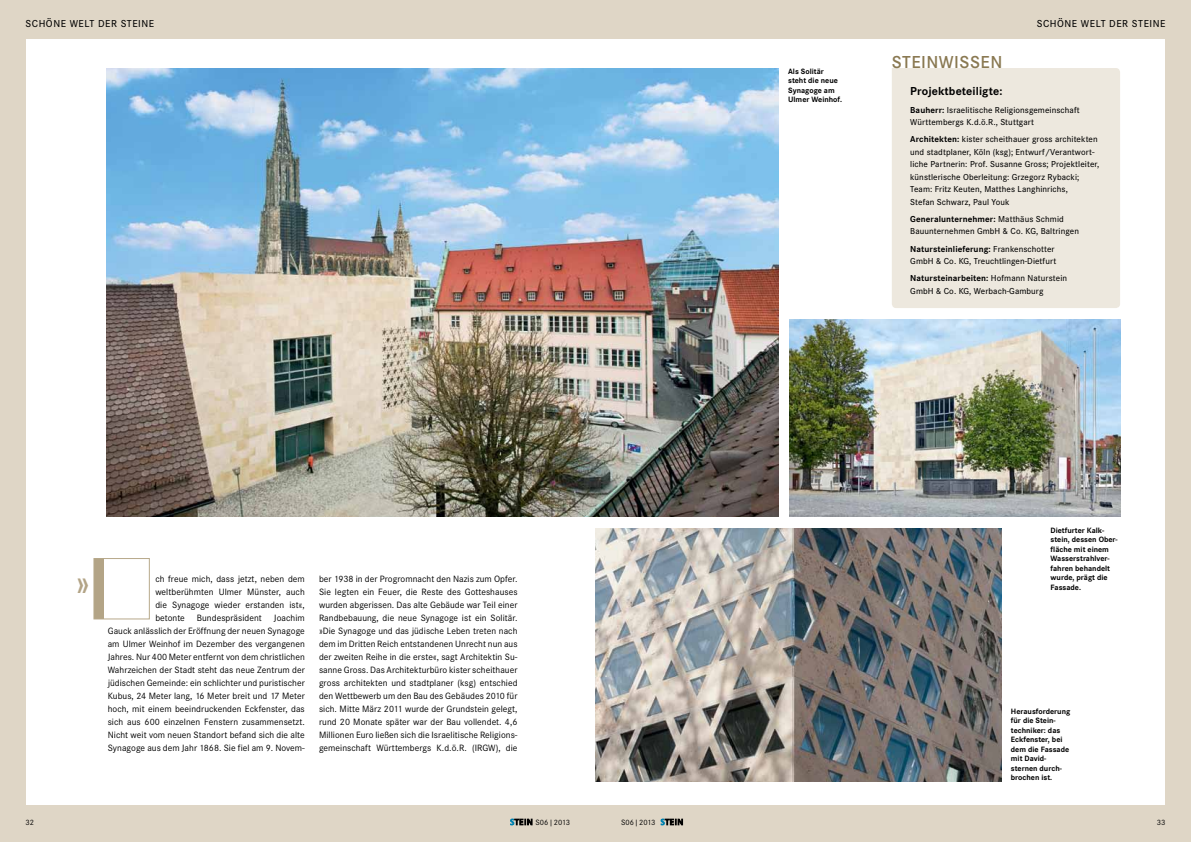
<style>
.page{position:relative;width:1191px;height:842px;background:#fff}
.page>*{position:absolute;margin:0;border:0;box-sizing:border-box;transform-origin:0 0}
.t1{font:600 91.4px "Corporate S";color:#b3a486}
.t2{font:600 30.5px "Corporate S";color:#b3a486}
.t3{font:600 18px "Corporate S";color:#8a7952}
.t4{font:700 12px "Corporate S";letter-spacing:.01em;color:#000}
.t5{font:500 10.5px "Corporate S";letter-spacing:.05em;color:#000}
.t6{font:9.5px/13px "Corporate S";letter-spacing:.005em;color:#000;text-align:justify}
.t7{font:500 9px/12.5px "Corporate S";letter-spacing:.01em;color:#000}
.t8{font:700 8px/9.5px "Corporate S";color:#000}
.t9{font:8px "Corporate S";letter-spacing:.01em;color:#000}
.s1{font-weight:700}
</style>
<div class="page">
<div style="left:0;top:0;width:595px;height:842px;background:#dfd6c6"></div>
<div style="left:595px;top:0;width:596px;height:842px;background:#dfd6c6"></div>
<div style="left:26px;top:40px;width:569px;height:765px;background:#fff"></div>
<div style="left:595px;top:40px;width:570px;height:765px;background:#fff"></div>
<svg style="left:661px;top:819px;width:21px;height:6px"></svg>
<svg style="left:510px;top:819px;width:22px;height:6px"></svg>
<div style="left:94px;top:558px;width:56px;height:61px;border:1px solid #b7a98b"></div>
<div style="left:892px;top:68px;width:228px;height:240px;background:#ede8de"></div>
<img style="left:106px;top:68px;width:672px;height:449px">
<img style="left:595px;top:528px;width:406px;height:253px">
<img style="left:789px;top:319px;width:331px;height:198px">
<p class="t5" style="left:26px;top:18px;width:130px">Schöne Welt der Steine</p>
<p class="t5" style="left:1036px;top:18px;width:129px">Schöne Welt der SteinE</p>
<h1 class="t1" style="left:87px;top:536px;width:26px">I</h1>
<p class="t6" style="left:155px;top:572px;width:151px">ch freue mich, dass jetzt, neben dem weltberühmten Ulmer Münster, auch die Synagoge wieder erstanden ist«, betonte</p>
<h2 class="t2" style="left:76px;top:565px;width:15px">»</h2>
<p class="t6" style="left:108px;top:611px;width:199px;text-indent:166px">Joachim Gauck anlässlich der Eröffnung der neuen Synagoge am Ulmer Weinhof im Dezember des vergangenen Jahres. Nur 400 Meter entfernt von dem christlichen Wahrzeichen der Stadt steht das neue Zentrum der jüdischen Gemeinde: ein schlichter und puristischer Kubus, 24 Meter lang, 16 Meter breit und 17 Meter hoch, mit einem beeindruckenden Eckfenster, das sich aus 600 einzelnen Fenstern zusammensetzt.<br>Nicht weit vom neuen Standort befand sich die alte Synagoge aus dem Jahr 1868. Sie fiel am 9. Novem-</p>
<p class="t6" style="left:197px;top:611px;width:66px">Bundespräsident</p>
<p class="t6" style="left:319px;top:572px;width:200px">ber 1938 in der Progromnacht den Nazis zum Opfer.<br>Sie legten ein Feuer, die Reste des Gotteshauses wurden abgerissen. Das alte Gebäude war Teil einer Randbebauung, die neue Synagoge ist ein Solitär. »Die Synagoge und das jüdische Leben treten nach dem im Dritten Reich entstandenen Unrecht nun aus der zweiten Reihe in die erste«, sagt Architektin Su&shy;sanne Gross. Das Architekturbüro kister scheithauer gross architekten und stadtplaner (ksg) entschied den Wettbewerb um den Bau des Gebäudes 2010 für sich. Mitte März 2011 wurde der Grundstein gelegt, rund 20 Monate später war der Bau vollendet. 4,6<br>Millionen Euro ließen sich die Israelitische Religions&shy;gemeinschaft Württembergs K.d.ö.R. (IRGW), die</p>
<p class="t8" style="left:788px;top:67px;width:55px">Als Solitär steht die neue<br>Synagoge am<br>Ulmer Weinhof.</p>
<h3 class="t3" style="left:891px;top:52px;width:72px">STEI NWISSE</h3>
<h3 class="t3" style="left:990px;top:52px;width:14px">N</h3>
<p class="t4" style="left:910px;top:84px;width:94px">Projektbeteiligte:</p>
<p class="t7" style="left:910px;top:104px;width:171px"><span class="s1">Bauherr:</span> Israelitische Religionsgemeinschaft<br>Württembergs K.d.ö.R., Stuttgart</p>
<p class="t7" style="left:910px;top:133px;width:191px"><span class="s1">Architekten:</span> kister scheithauer gross -architekten und stadtplaner, Köln (ksg); -Entwurf/Verantwort&shy;liche Partnerin: Prof. -Susanne Gross; Projektleiter, künstlerische Oberleitung: Grzegorz Rybacki; Team: Fritz Keuten, Matthes Langhinrichs,<br>Stefan Schwarz, Paul Youk</p>
<p class="t7" style="left:910px;top:213px;width:170px"><span class="s1">Generalunternehmer:</span> Matthäus Schmid<br>Bauunternehmen GmbH &amp; Co. KG, Baltringen</p>
<p class="t7" style="left:910px;top:242px;width:147px"><span class="s1">Natursteinlieferung:</span> Frankenschotter<br>GmbH &amp; Co. KG, Treuchtlingen-Dietfurt</p>
<p class="t7" style="left:910px;top:272px;width:158px"><span class="s1">Natursteinarbeiten:</span> H ofmann N aturstein<br>GmbH &amp; Co. KG, Werbach-Gamburg</p>
<p class="t8" style="left:1050px;top:525px;width:68px">Dietfurter Kalk&shy;stein, dessen Ober&shy;fläche mit einem<br>Wasserstrahlver&shy;fahren behandelt wurde, prägt die<br>Fassade.</p>
<p class="t8" style="left:1011px;top:706px;width:61px">Herausforderung für die Stein&shy;techniker: das<br>Eckfenster, bei dem die Fassade mit David&shy;sternen durch&shy;brochen ist.</p>
<p class="t9" style="left:26px;top:817px;width:10px">32</p>
<p class="t9" style="left:535px;top:817px;width:36px">S06 | 2013</p>
<p class="t9" style="left:621px;top:817px;width:36px">S06 | 2013</p>
<p class="t9" style="left:1156px;top:817px;width:10px">33</p>
</div>
